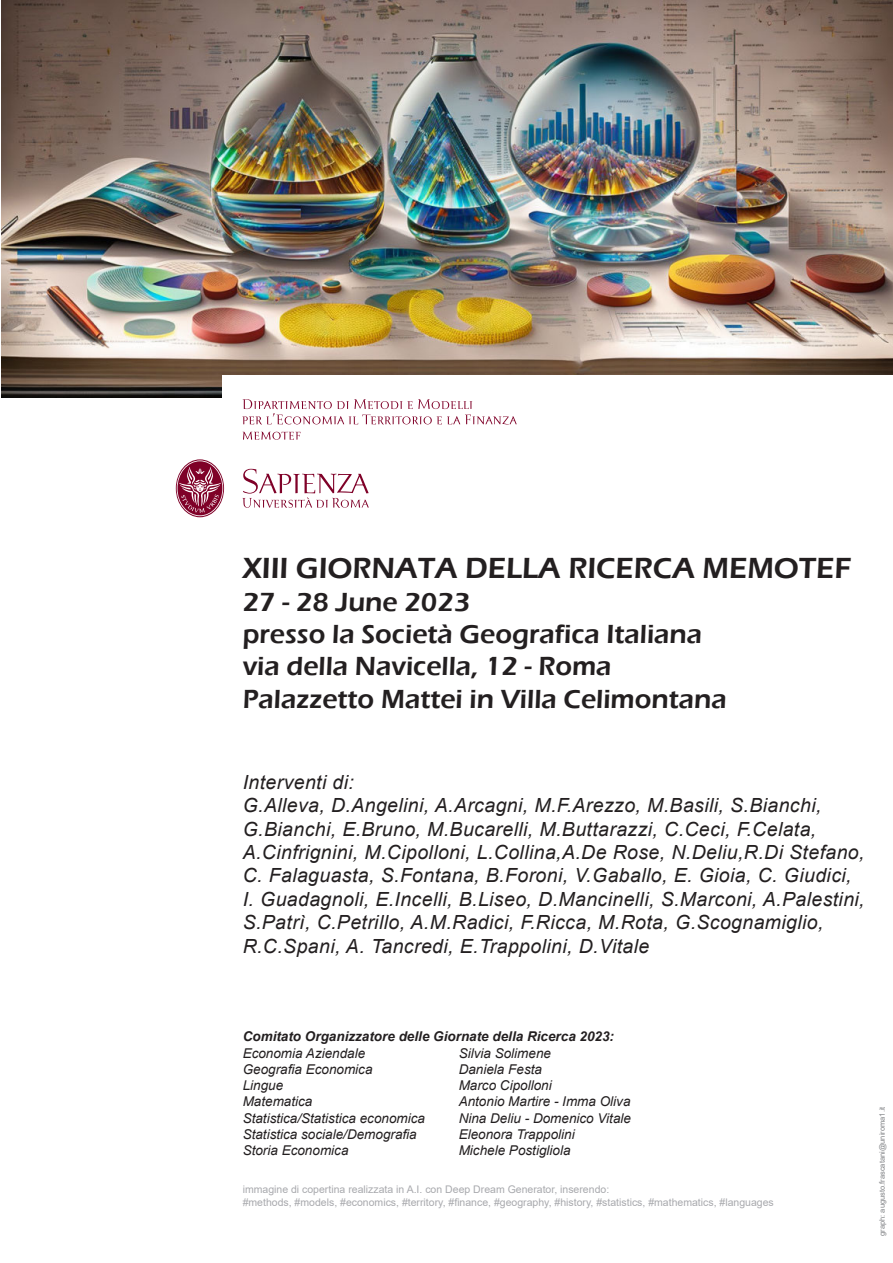
<style>
.page{position:relative;width:893px;height:1263px;background:#fff}
.page>*{position:absolute;margin:0;border:0;box-sizing:border-box;transform-origin:0 0}
.t1{font:600 30px "Eras ITC";color:#231f20}
.t2{font:600 27px "Eras ITC";color:#231f20}
.t3{font:italic 19.5px/23.4px "Arial";letter-spacing:.02em;color:#231f20}
.t4{font:italic 13.5px "Arial";color:#231f20}
.t5{font:italic 700 13.5px "Arial";color:#231f20}
.t6{font:10.5px "Arial";color:#a8a9ad}
.t7{font:7.5px "Arial";color:#808285}
</style>
<div class="page">
<img style="left:1px;top:1px;width:892px;height:396px">
<div style="left:223px;top:375px;width:670px;height:94px;background:#fff"></div>
<svg style="left:177px;top:460px;width:46px;height:56px"></svg>
<svg style="left:242px;top:469px;width:127px;height:39px"></svg>
<svg style="left:242px;top:399px;width:275px;height:26px"></svg>
<svg style="left:243px;top:432px;width:57px;height:8px"></svg>
<p class="t1" style="left:243px;top:551px;width:610px">XIII GIORNATA DELLA RICERCA MEMOTEF</p>
<p class="t2" style="left:243px;top:586px;width:229px">27 - 28 June 2023</p>
<p class="t2" style="left:243px;top:619px;width:461px">presso la Società Geografica Italiana</p>
<p class="t2" style="left:243px;top:651px;width:370px">via della Navicella, 12 - Roma</p>
<p class="t2" style="left:243px;top:683px;width:485px">Palazzetto Mattei in Villa Celimontana</p>
<p class="t3" style="left:243px;top:770px;width:113px">Interventi di:</p>
<p class="t3" style="left:243px;top:794px;width:623px">G.Alleva, D.Angelini, A.Arcagni, M.F.Arezzo, M.Basili, S.Bianchi, G.Bianchi, E.Bruno, M.Bucarelli, M.Buttarazzi, C.Ceci, F.Celata, A.Cinfrignini, M.Cipolloni, L.Collina,A.De Rose, N.Deliu,R.Di Stefano, C. Falaguasta, S.Fontana, B.Foroni, V.Gaballo, E. Gioia, C. Giudici, I. Guadagnoli, E.Incelli, B.Liseo, D.Mancinelli, S.Marconi, A.Palestini, S.Patrì, C.Petrillo, A.M.Radici, F.Ricca, M.Rota, G.Scognamiglio, R.C.Spani, A. Tancredi, E.Trappolini, D.Vitale</p>
<p class="t5" style="left:243px;top:1028px;width:373px">Comitato Organizzatore delle Giornate della Ricerca 2023:</p>
<p class="t4" style="left:243px;top:1044px;width:124px">Economia Aziendale</p>
<p class="t4" style="left:459px;top:1044px;width:94px">Silvia Solimene</p>
<p class="t4" style="left:243px;top:1060px;width:131px">Geografia Economica</p>
<p class="t4" style="left:459px;top:1060px;width:85px">Daniela Festa</p>
<p class="t4" style="left:243px;top:1076px;width:42px">Lingue</p>
<p class="t4" style="left:459px;top:1076px;width:95px">Marco Cipolloni</p>
<p class="t4" style="left:243px;top:1093px;width:71px">Matematica</p>
<p class="t4" style="left:459px;top:1093px;width:173px">Antonio Martire - Imma Oliva</p>
<p class="t4" style="left:243px;top:1109px;width:184px">Statistica/Statistica economica</p>
<p class="t4" style="left:459px;top:1109px;width:174px">Nina Deliu - Domenico Vitale</p>
<p class="t4" style="left:243px;top:1125px;width:176px">Statistica sociale/Demografia</p>
<p class="t4" style="left:459px;top:1125px;width:118px">Eleonora Trappolini</p>
<p class="t4" style="left:243px;top:1141px;width:107px">Storia Economica</p>
<p class="t4" style="left:459px;top:1141px;width:113px">Michele Postigliola</p>
<p class="t6" style="left:243px;top:1182px;width:368px">immagine di copertina realizzata in A.I. con Deep Dream Generator, inserendo:</p>
<p class="t6" style="left:243px;top:1195px;width:533px">#methods, #models, #economics, #territory, #finance, #geography, #history, #statistics, #mathematics, #languages</p>
<p class="t7" style="left:877px;top:1236px;width:131px;rotate:-90deg">graph: augusto.frascatani@uniroma1.it</p>
</div>
